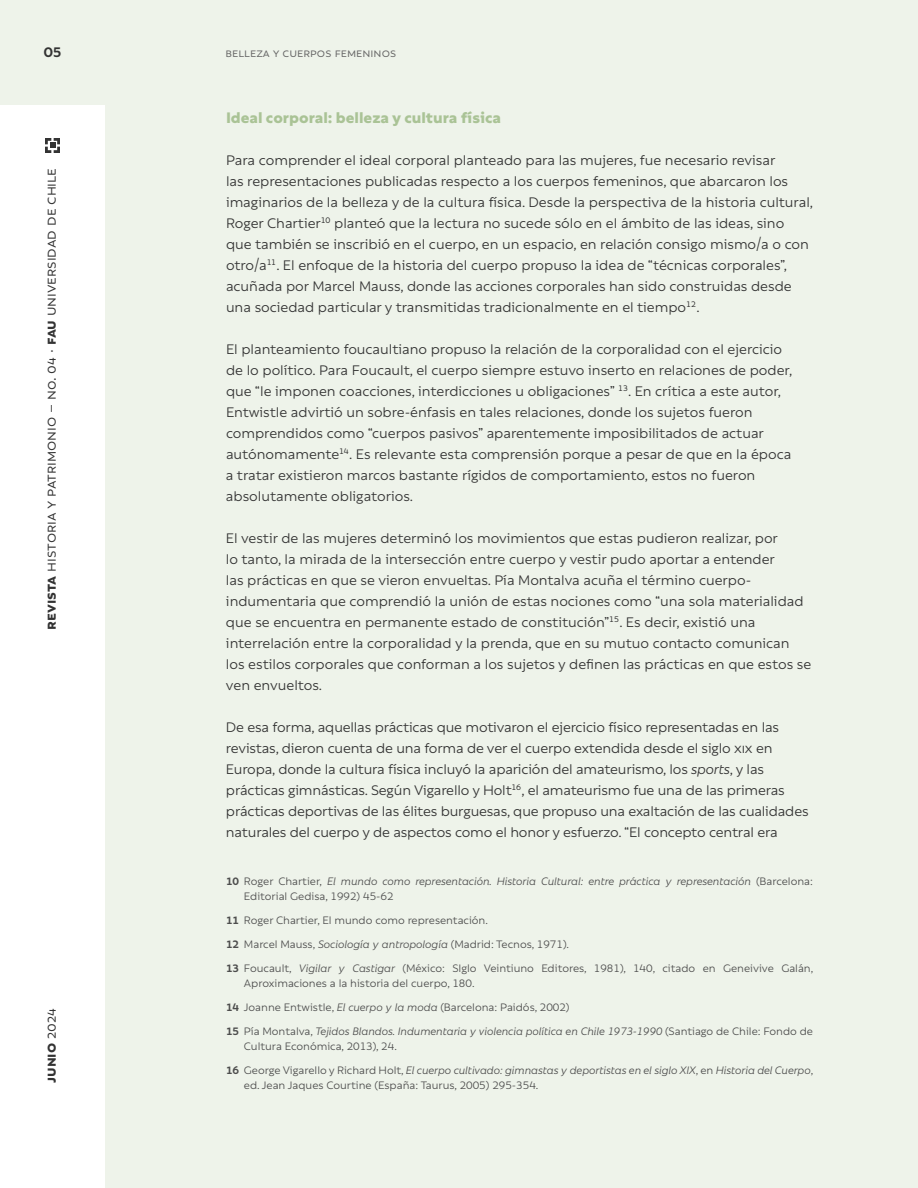
<style>
.page{position:relative;width:918px;height:1188px;background:#eef3ea}
.page>*{position:absolute;margin:0;border:0;box-sizing:border-box;transform-origin:0 0}
.t1{font:16.5px "Rebrand Txt";color:#333}
.t2{font:900 16.5px "Rebrand Txt";color:#aac396}
.t3{font:700 16.5px "Rebrand Txt";color:#333}
.t4{font:15px/21px "Rebrand Txt";color:#333}
.t5{font:700 15px "Rebrand Txt";color:#333}
.t6{font:13.5px "Rebrand Txt";color:#666}
.t7{font:11.7px/24px "Rebrand Txt";color:#4d4d4d}
.t8{font:italic 11.7px/15px "Rebrand Txt";color:#4d4d4d}
.s1{font-weight:700}
.s2{font-weight:400}
.s3{font-style:italic}
.s4{font-weight:700;font-style:normal}
.s5{font-style:normal}
</style>
<div class="page">
<div style="left:0;top:105px;width:105px;height:1083px;background:#fff"></div>
<svg style="left:45px;top:138px;width:15px;height:15px"></svg>
<p class="t5" style="left:43px;top:43px;width:20px">05</p>
<p class="t6" style="left:225px;top:45px;width:172px">Belleza y cuerpos femeninos</p>
<p class="t1" style="left:42px;top:630px;width:463px;rotate:-90deg"><span class="s1">revista</span> historia y patrimonio – no. 04 · <span class="s1">fau</span> universidad de chile</p>
<p class="t3" style="left:41px;top:1083px;width:76px;rotate:-90deg">junio <span class="s2">2024</span></p>
<p class="t2" style="left:226px;top:108px;width:277px">Ideal corporal: belleza y cultura física</p>
<p class="t4" style="left:226px;top:150px;width:589px">Para comprender el ideal corporal planteado para las mujeres, fue necesario revisar<br>las representaciones publicadas respecto a los cuerpos femeninos, que abarcaron los imaginarios de la belleza y de la cultura física. Desde la perspectiva de la historia cultural, Roger Chartier<sup>10</sup> planteó que la lectura no sucede sólo en el ámbito de las ideas, sino que también se inscribió en el cuerpo, en un espacio, en relación consigo mismo/a o con otro/a<sup>11</sup>. El enfoque de la historia del cuerpo propuso la idea de “técnicas corporales”, acuñada por Marcel Mauss, donde las acciones corporales han sido construidas desde una sociedad particular y transmitidas tradicionalmente en el tiempo<sup>12</sup>.</p>
<p class="t4" style="left:226px;top:339px;width:568px">El planteamiento foucaultiano propuso la relación de la corporalidad con el ejercicio de lo político. Para Foucault, el cuerpo siempre estuvo inserto en relaciones de poder, que “le imponen coacciones, interdicciones u obligaciones” <sup>13</sup>. En crítica a este autor, Entwistle advirtió un sobre-énfasis en tales relaciones, donde los sujetos fueron comprendidos como “cuerpos pasivos” aparentemente imposibilitados de actuar autónomamente<sup>14</sup>. Es relevante esta comprensión porque a pesar de que en la época a tratar existieron marcos bastante rígidos de comportamiento, estos no fueron absolutamente obligatorios.</p>
<p class="t4" style="left:226px;top:528px;width:587px">El vestir de las mujeres determinó los movimientos que estas pudieron realizar, por<br>lo tanto, la mirada de la intersección entre cuerpo y vestir pudo aportar a entender<br>las prácticas en que se vieron envueltas. Pía Montalva acuña el término cuerpo&shy;indumentaria que comprendió la unión de estas nociones como “una sola materialidad que se encuentra en permanente estado de constitución”<sup>15</sup>. Es decir, existió una interrelación entre la corporalidad y la prenda, que en su mutuo contacto comunican los estilos corporales que conforman a los sujetos y definen las prácticas en que estos se ven envueltos.</p>
<p class="t4" style="left:226px;top:717px;width:584px">De esa forma, aquellas prácticas que motivaron el ejercicio físico representadas en las revistas, dieron cuenta de una forma de ver el cuerpo extendida desde el siglo XIX en Europa, donde la cultura física incluyó la aparición del amateurismo, los <span class="s3">sports</span>, y las prácticas gimnásticas. Según Vigarello y Holt<sup>16</sup>, el amateurismo fue una de las primeras prácticas deportivas de las élites burguesas, que propuso una exaltación de las cualidades naturales del cuerpo y de aspectos como el honor y esfuerzo. “El concepto central era</p>
<p class="t8" style="left:244px;top:874px;width:571px;text-indent:-18px"><span class="s4">10</span> <span class="s5">Roger Chartier,</span> El mundo como representación. Historia Cultural: entre práctica y representación <span class="s5">(Barcelona:<br>Editorial Gedisa, 1992) 45-62</span></p>
<p class="t7" style="left:226px;top:908px;width:589px"><span class="s1">11</span> Roger Chartier, El mundo como representación.<br><span class="s1">12</span> Marcel Mauss, <span class="s3">Sociología y antropología</span> (Madrid: Tecnos, 1971).<br><span class="s1">13</span> Foucault, <span class="s3">Vigilar y Castigar</span> (México: SIglo Veintiuno Editores, 1981), 140, citado en Geneivive Galán,</p>
<p class="t7" style="left:226px;top:971px;width:589px;text-indent:18px">Aproximaciones a la historia del cuerpo, 180.<br><span class="s1">14</span> Joanne Entwistle, <span class="s3">El cuerpo y la moda</span> (Barcelona: Paidós, 2002)<br><span class="s1">15</span> Pía Montalva, <span class="s3">Tejidos Blandos. Indumentaria y violencia política en Chile 1973-1990</span> (Santiago de Chile: Fondo de</p>
<p class="t8" style="left:226px;top:1034px;width:589px;line-height:24px;text-indent:18px"><span class="s5">Cultura Económica, 2013), 24.<br></span><span class="s4">16</span> <span class="s5">George Vigarello y Richard Holt,</span> El cuerpo cultivado: gimnastas y deportistas en el siglo XIX<span class="s5">, en</span> Historia del Cuerpo<span class="s5">,</span></p>
<p class="t7" style="left:244px;top:1073px;width:296px">ed. Jean Jaques Courtine (España: Taurus, 2005) 295-354.</p>
</div>
